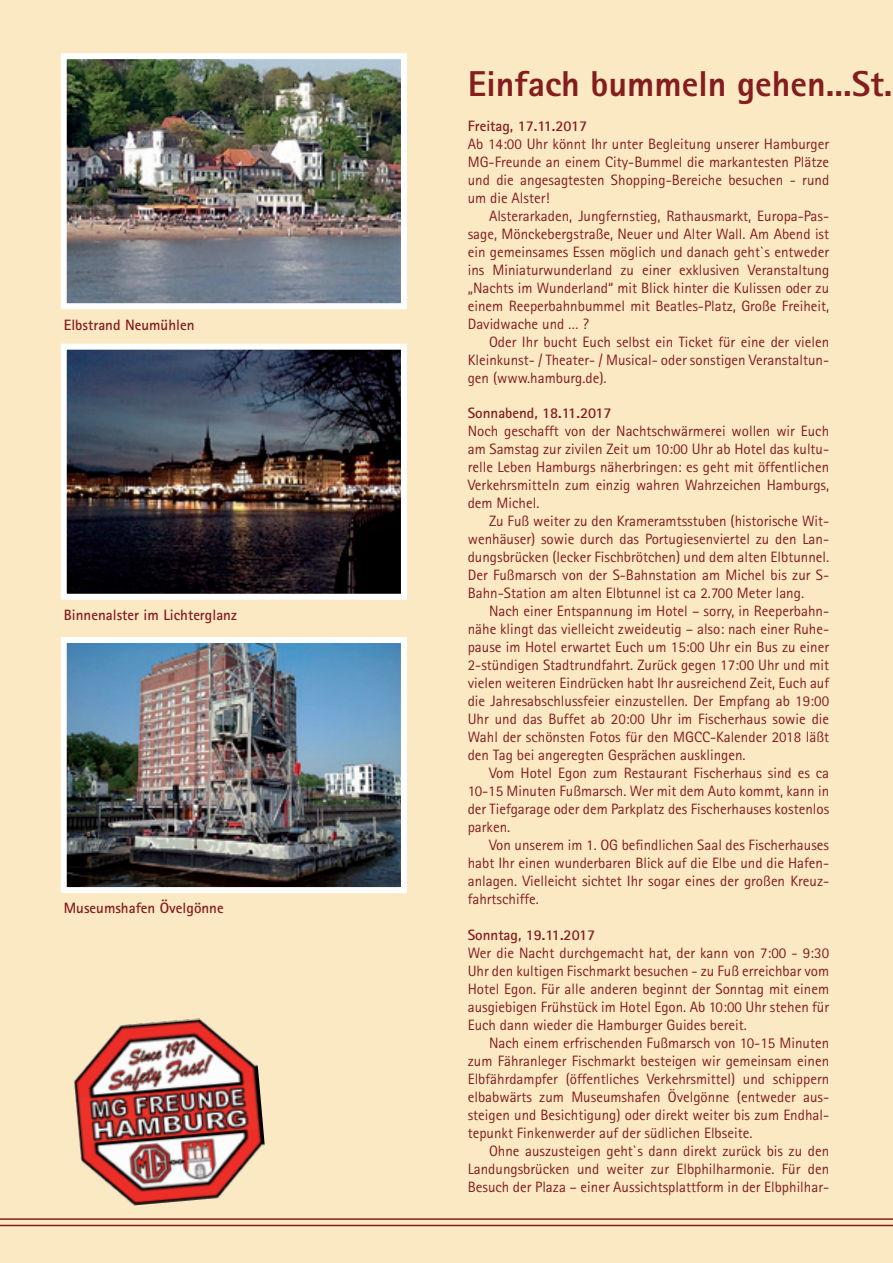
<style>
.page{position:relative;width:893px;height:1263px;background:#fff}
.page>*{position:absolute;margin:0;border:0;box-sizing:border-box;transform-origin:0 0}
.Body_Text{font:800 36px "Rotis Sans Serif";color:#851d1e}
.Body_Text-2{font:15px/18px "Rotis Sans Serif";color:#851d1e;text-align:justify}
.Body_1__Abs{font:15px/18px "Rotis Sans Serif";color:#851d1e;text-align:justify}
.Bildunterschrift{font:700 15px "Rotis Sans Serif";color:#851d1e}
</style>
<div class="page">
<img style="left:68px;top:60px;width:332px;height:242px">
<div style="left:61px;top:53px;width:346px;height:256px;border:6px solid #fff"></div>
<img style="left:68px;top:351px;width:332px;height:242px">
<div style="left:61px;top:344px;width:346px;height:256px;border:6px solid #fff"></div>
<hr style="left:0;top:1225px;width:893px;height:1px;background:#851d1e">
<hr style="left:0;top:1218px;width:893px;height:2px;background:#851d1e">
<img style="left:68px;top:644px;width:332px;height:242px">
<div style="left:61px;top:637px;width:346px;height:256px;border:6px solid #fff"></div>
<img style="left:70px;top:1014px;width:199px;height:196px">
<p class="Bildunterschrift" style="left:64px;top:315px;width:132px">Elbstrand Neumühlen</p>
<p class="Bildunterschrift" style="left:64px;top:605px;width:175px">Binnenalster im Lichterglanz</p>
<p class="Bildunterschrift" style="left:64px;top:899px;width:161px">Museumshafen Övelgönne</p>
<p class="Body_Text" style="left:468px;top:61px;width:426px">Einfach bummeln gehen...St.</p>
<p class="Bildunterschrift" style="left:468px;top:116px;width:121px">Freitag, 17.11.2017</p>
<p class="Body_1__Abs" style="left:468px;top:135px;width:363px">Ab 14:00 Uhr könnt Ihr unter Begleitung unserer Hamburger MG-Freunde an einem City-Bummel die markantesten Plätze und die angesagtesten Shopping-Bereiche besuchen - rund um die Alster!</p>
<p class="Body_Text-2" style="left:468px;top:207px;width:363px;text-indent:21px">Alsterarkaden, Jungfernstieg, Rathausmarkt, Europa-Pas&shy;sage, Mönckebergstraße, Neuer und Alter Wall. Am Abend ist ein gemeinsames Essen möglich und danach geht`s entweder ins Miniaturwunderland zu einer exklusiven Veranstaltung „Nachts im Wunderland“ mit Blick hinter die Kulissen oder zu einem Reeperbahnbummel mit Beatles-Platz, Große Freiheit, Davidwache und … ?</p>
<p class="Body_Text-2" style="left:468px;top:333px;width:363px;text-indent:21px">Oder Ihr bucht Euch selbst ein Ticket für eine der vielen Kleinkunst- / Theater- / Musical- oder sonstigen Veranstaltun&shy;gen (www.hamburg.de).</p>
<p class="Bildunterschrift" style="left:468px;top:404px;width:145px">Sonnabend, 18.11.2017</p>
<p class="Body_1__Abs" style="left:468px;top:422px;width:363px">Noch geschafft von der Nachtschwärmerei wollen wir Euch am Samstag zur zivilen Zeit um 10:00 Uhr ab Hotel das kultu&shy;relle Leben Hamburgs näherbringen: es geht mit öffentlichen Verkehrsmitteln zum einzig wahren Wahrzeichen Hamburgs, dem Michel.</p>
<p class="Body_Text-2" style="left:468px;top:512px;width:363px;text-indent:21px">Zu Fuß weiter zu den Krameramtsstuben (historische Wit&shy;wenhäuser) sowie durch das Portugiesenviertel zu den Lan&shy;dungsbrücken (lecker Fischbrötchen) und dem alten Elbtunnel.<br>Der Fußmarsch von der S-Bahnstation am Michel bis zur S-Bahn-Station am alten Elbtunnel ist ca 2.700 Meter lang.</p>
<p class="Body_Text-2" style="left:468px;top:602px;width:363px;text-indent:21px">Nach einer Entspannung im Hotel – sorry, in Reeperbahn&shy;nähe klingt das vielleicht zweideutig – also: nach einer Ruhe&shy;pause im Hotel erwartet Euch um 15:00 Uhr ein Bus zu einer 2-stündigen Stadtrundfahrt. Zurück gegen 17:00 Uhr und mit vielen weiteren Eindrücken habt Ihr ausreichend Zeit, Euch auf die Jahresabschlussfeier einzustellen. Der Empfang ab 19:00<br>Uhr und das Buffet ab 20:00 Uhr im Fischerhaus sowie die Wahl der schönsten Fotos für den MGCC-Kalender 2018 läßt den Tag bei angeregten Gesprächen ausklingen.</p>
<p class="Body_Text-2" style="left:468px;top:764px;width:363px;text-indent:21px">Vom Hotel Egon zum Restaurant Fischerhaus sind es ca 10-15 Minuten Fußmarsch. Wer mit dem Auto kommt, kann in der Tiefgarage oder dem Parkplatz des Fischerhauses kostenlos parken.</p>
<p class="Body_Text-2" style="left:468px;top:836px;width:363px;text-indent:21px">Von unserem im 1. OG befindlichen Saal des Fischerhauses habt Ihr einen wunderbaren Blick auf die Elbe und die Hafen&shy;anlagen. Vielleicht sichtet Ihr sogar eines der großen Kreuz&shy;fahrtschiffe.</p>
<p class="Bildunterschrift" style="left:468px;top:925px;width:129px">Sonntag, 19.11.2017</p>
<p class="Body_1__Abs" style="left:468px;top:944px;width:363px">Wer die Nacht durchgemacht hat, der kann von 7:00 - 9:30<br>Uhr den kultigen Fischmarkt besuchen - zu Fuß erreichbar vom Hotel Egon. Für alle anderen beginnt der Sonntag mit einem ausgiebigen Frühstück im Hotel Egon. Ab 10:00 Uhr stehen für Euch dann wieder die Hamburger Guides bereit.</p>
<p class="Body_Text-2" style="left:468px;top:1034px;width:363px;text-indent:21px">Nach einem erfrischenden Fußmarsch von 10-15 Minuten zum Fähranleger Fischmarkt besteigen wir gemeinsam einen Elbfährdampfer (öffentliches Verkehrsmittel) und schippern elbabwärts zum Museumshafen Övelgönne (entweder aus&shy;steigen und Besichtigung) oder direkt weiter bis zum Endhal&shy;tepunkt Finkenwerder auf der südlichen Elbseite.</p>
<p class="Body_Text-2" style="left:468px;top:1142px;width:363px;text-indent:21px">Ohne auszusteigen geht`s dann direkt zurück bis zu den Landungsbrücken und weiter zur Elbphilharmonie. Für den Besuch der Plaza – einer Aussichtsplattform in der Elbphilhar-</p>
</div>
